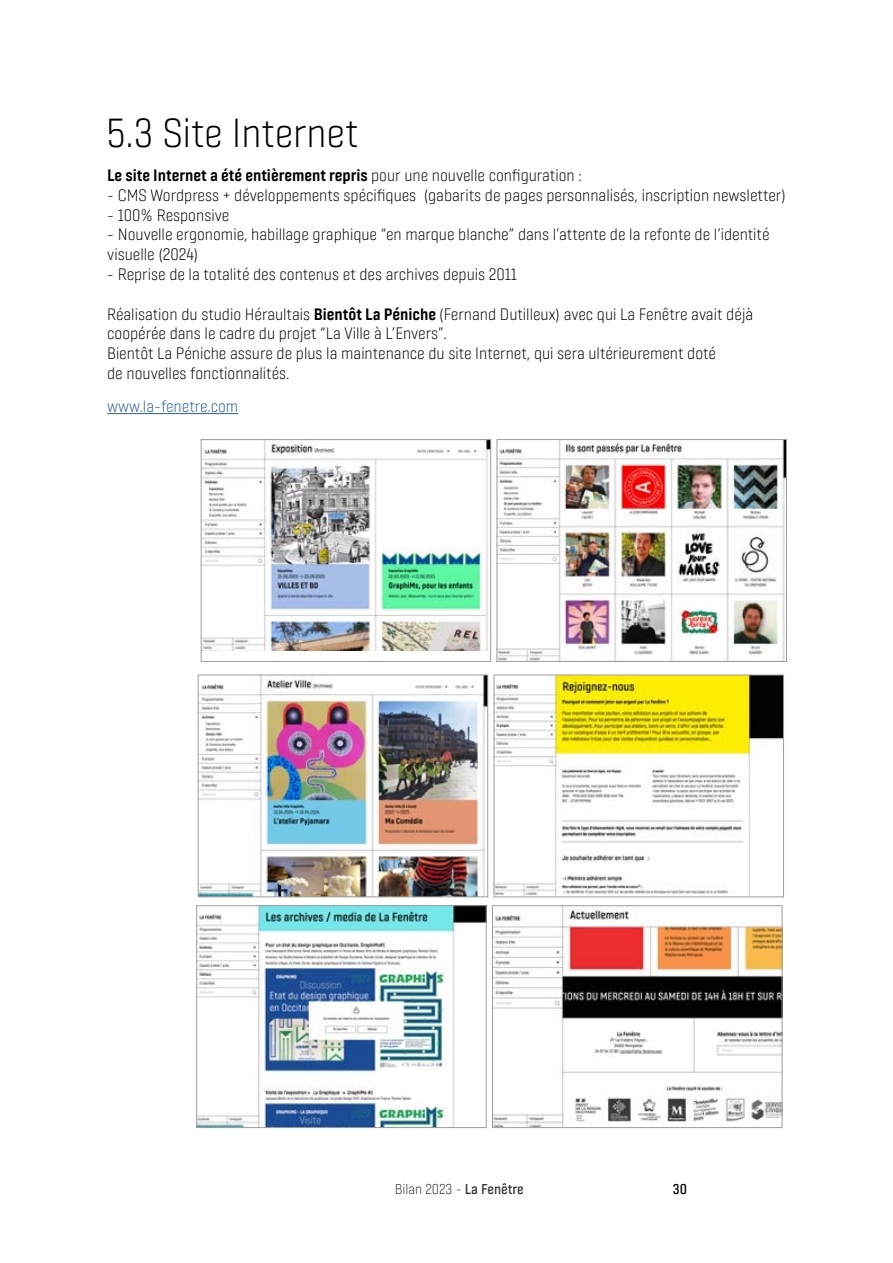
<style>
.page{position:relative;width:893px;height:1263px;background:#fff}
.page>*{position:absolute;margin:0;border:0;box-sizing:border-box;transform-origin:0 0}
.t1{font:40.5px "Fester";color:#000}
.t2{font:16.5px/19.8px "Fester";color:#000}
.t3{font:700 16.5px "Fester";color:#000}
.t4{font:16.5px "Fester";color:#275b9b}
.t5{font:14.25px "Fester";color:#2d2e2b}
.t6{font:600 14.25px "Fester";color:#000}
.s1{font-weight:400}
.s2{font-weight:700}
.s3{font-weight:600}
</style>
<div class="page">
<img style="left:203px;top:441px;width:286px;height:209px">
<div style="left:201px;top:439px;width:290px;height:223px;border:1px solid #9d9d9c"></div>
<img style="left:200px;top:677px;width:286px;height:218px">
<div style="left:198px;top:675px;width:290px;height:222px;border:1px solid #9d9d9c"></div>
<img style="left:199px;top:907px;width:285px;height:219px">
<div style="left:197px;top:905px;width:289px;height:223px;border:1px solid #9d9d9c"></div>
<img style="left:499px;top:441px;width:286px;height:219px">
<div style="left:497px;top:439px;width:290px;height:223px;border:1px solid #9d9d9c"></div>
<img style="left:496px;top:677px;width:286px;height:218px">
<div style="left:494px;top:675px;width:290px;height:222px;border:1px solid #9d9d9c"></div>
<img style="left:494px;top:907px;width:286px;height:219px">
<div style="left:492px;top:905px;width:290px;height:223px;border:1px solid #9d9d9c"></div>
<hr style="left:107px;top:413px;width:131px;height:1px;background:#275b9b">
<h1 class="t1" style="left:106px;top:107px;width:254px">5.3 Site Internet</h1>
<p class="t3" style="left:107px;top:165px;width:476px">Le site Internet a été entièrement repris <span class="s1">pour une nouvelle configuration :</span></p>
<p class="t2" style="left:107px;top:185px;width:680px">- CMS Wordpress + développements spécifiques (gabarits de pages personnalisés, inscription newsletter)</p>
<p class="t2" style="left:107px;top:204px;width:124px">- 100% Responsive</p>
<p class="t2" style="left:107px;top:224px;width:664px">- Nouvelle ergonomie, habillage graphique “en marque blanche” dans l’attente de la refonte de l’identité visuelle (2024)</p>
<p class="t2" style="left:107px;top:264px;width:411px">- Reprise de la totalité des contenus et des archives depuis 2011</p>
<p class="t2" style="left:107px;top:303px;width:647px">Réalisation du studio Héraultais <span class="s2">Bientôt La Péniche</span> (Fernand Dutilleux) avec qui La Fenêtre avait déjà coopérée dans le cadre du projet “La Ville à L’Envers”.<br>Bientôt La Péniche assure de plus la maintenance du site Internet, qui sera ultérieurement doté<br>de nouvelles fonctionnalités.</p>
<p class="t4" style="left:107px;top:395px;width:133px">www.la-fenetre.com</p>
<p class="t5" style="left:395px;top:1179px;width:130px">Bilan 2023 - <span class="s3">La Fenêtre</span></p>
<p class="t6" style="left:673px;top:1179px;width:16px">30</p>
</div>
